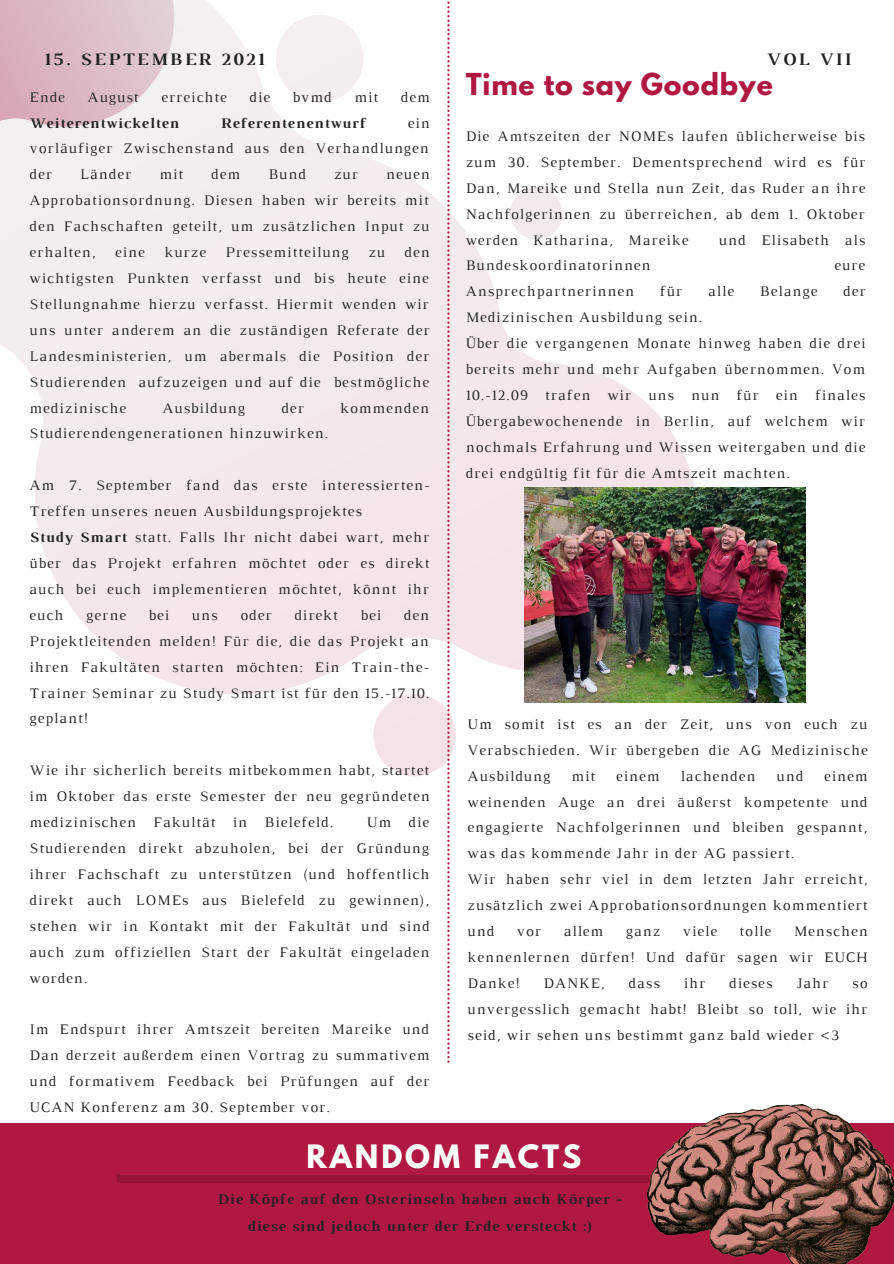
<style>
.page{position:relative;width:894px;height:1264px;background:#fff}
.page>*{position:absolute;margin:0;border:0;box-sizing:border-box;transform-origin:0 0}
.t1{font:700 28.5px "League Spartan";letter-spacing:.1em;color:#fffff9}
.t2{font:700 26.85px "League Spartan";letter-spacing:.03em;color:#b01841}
.t3{font:700 17.85px "Luthier";letter-spacing:.14em;color:#222}
.t4{font:700 15.15px "Luthier";letter-spacing:.07em;color:#222}
.t5{font:14.85px/26px "Luthier";letter-spacing:.07em;color:#222;text-align:justify}
.t6{font:700 14.85px "Luthier";letter-spacing:.07em;color:#222}
.s1{font-weight:700}
</style>
<div class="page">
<svg style="left:0;top:239px;width:756px;height:464px;fill:#f4ebed"></svg>
<svg style="left:501px;top:187px;width:70px;height:62px"></svg>
<svg style="left:0;top:0;width:260px;height:242px;fill:#f4eef0"></svg>
<div style="left:0;top:1123px;width:893px;height:140px;background:#b01841"></div>
<div style="left:117px;top:1175px;width:687px;height:7px;background:#961437"></div>
<svg style="left:260px;top:1px;width:210px;height:1061px"></svg>
<img style="left:647px;top:1104px;width:246px;height:159px">
<img style="left:524px;top:487px;width:281px;height:215px">
<p class="t3" style="left:44px;top:53px;width:221px">15. SEPTEMBER 2021</p>
<p class="t3" style="left:766px;top:53px;width:86px">VOL VII</p>
<p class="t5" style="left:30px;top:85px;width:37px">Ende</p>
<p class="t5" style="left:88px;top:85px;width:52px">August</p>
<p class="t5" style="left:161px;top:85px;width:67px">erreichte</p>
<p class="t5" style="left:249px;top:85px;width:22px">die</p>
<p class="t5" style="left:293px;top:85px;width:40px">bvmd</p>
<p class="t5" style="left:354px;top:85px;width:25px">mit</p>
<p class="t5" style="left:401px;top:85px;width:30px">dem</p>
<p class="t6" style="left:30px;top:117px;width:151px">Weiterentwickelten</p>
<p class="t6" style="left:221px;top:117px;width:146px">Referentenentwurf</p>
<p class="t5" style="left:30px;top:111px;width:401px;text-indent:378px">ein vorläufiger Zwischenstand aus den Verhandlungen der</p>
<p class="t5" style="left:80px;top:163px;width:52px">Länder</p>
<p class="t5" style="left:159px;top:163px;width:25px">mit</p>
<p class="t5" style="left:211px;top:163px;width:30px">dem</p>
<p class="t5" style="left:268px;top:163px;width:39px">Bund</p>
<p class="t5" style="left:334px;top:163px;width:25px">zur</p>
<p class="t5" style="left:30px;top:163px;width:401px;text-indent:356px">neuen Approbationsordnung. Diesen haben wir bereits mit den Fachschaften geteilt, um zusätzlichen Input zu erhalten,</p>
<p class="t5" style="left:115px;top:240px;width:31px">eine</p>
<p class="t5" style="left:164px;top:240px;width:43px">kurze</p>
<p class="t5" style="left:225px;top:240px;width:125px">Pressemitteilung</p>
<p class="t5" style="left:368px;top:240px;width:18px">zu</p>
<p class="t5" style="left:30px;top:240px;width:401px;text-indent:375px">den wichtigsten Punkten verfasst und bis heute eine Stellungnahme hierzu verfasst. Hiermit wenden wir uns unter anderem an die zuständigen Referate der Landesministerien, um abermals die Position der Studierenden aufzuzeigen und auf die bestmögliche medizinische</p>
<p class="t5" style="left:162px;top:396px;width:84px">Ausbildung</p>
<p class="t5" style="left:281px;top:396px;width:24px">der</p>
<p class="t5" style="left:340px;top:396px;width:90px">kommenden</p>
<p class="t5" style="left:30px;top:422px;width:300px">Studierendengenerationen hinzuwirken.</p>
<p class="t5" style="left:30px;top:473px;width:401px">Am 7. September fand das erste interessierten-<br>Treffen unseres neuen Ausbildungsprojektes</p>
<p class="t5" style="left:30px;top:525px;width:401px"><span class="s1">Study Smart</span> statt. Falls Ihr nicht dabei wart, mehr über das Projekt erfahren möchtet oder es direkt auch bei euch implementieren möchtet, könnt ihr euch</p>
<p class="t5" style="left:86px;top:603px;width:41px">gerne</p>
<p class="t5" style="left:149px;top:603px;width:22px">bei</p>
<p class="t5" style="left:192px;top:603px;width:27px">uns</p>
<p class="t5" style="left:240px;top:603px;width:33px">oder</p>
<p class="t5" style="left:294px;top:603px;width:45px">direkt</p>
<p class="t5" style="left:360px;top:603px;width:22px">bei</p>
<p class="t5" style="left:30px;top:603px;width:401px;text-indent:374px">den Projektleitenden melden! Für die, die das Projekt an ihren Fakultäten starten möchten: Ein Train-the-Trainer Seminar zu Study Smart ist für den 15.-17.10. geplant!</p>
<p class="t5" style="left:30px;top:758px;width:401px">Wie ihr sicherlich bereits mitbekommen habt, startet im Oktober das erste Semester der neu gegründeten medizinischen Fakultät in Bielefeld.</p>
<p class="t5" style="left:30px;top:810px;width:401px;text-indent:337px">Um die Studierenden direkt abzuholen, bei der Gründung ihrer Fachschaft zu unterstützen (und hoffentlich direkt auch LOMEs aus Bielefeld zu gewinnen), stehen wir in Kontakt mit der Fakultät und sind auch zum offiziellen Start der Fakultät eingeladen worden.</p>
<p class="t5" style="left:30px;top:1017px;width:401px">Im Endspurt ihrer Amtszeit bereiten Mareike und Dan derzeit außerdem einen Vortrag zu summativem und formativem Feedback bei Prüfungen auf der UCAN Konferenz am 30. September vor.</p>
<p class="t2" style="left:465px;top:71px;width:308px">Time to say Goodbye</p>
<p class="t5" style="left:465px;top:124px;width:401px">Die Amtszeiten der NOMEs laufen üblicherweise bis zum 30. September. Dementsprechend wird es für Dan, Mareike und Stella nun Zeit, das Ruder an ihre Nachfolgerinnen zu überreichen, ab dem 1. Oktober werden Katharina, Mareike</p>
<p class="t5" style="left:718px;top:228px;width:148px">und Elisabeth als</p>
<p class="t5" style="left:465px;top:254px;width:186px">Bundeskoordinatorinnen</p>
<p class="t5" style="left:834px;top:254px;width:32px">eure</p>
<p class="t5" style="left:465px;top:280px;width:170px">Ansprechpartnerinnen</p>
<p class="t5" style="left:659px;top:280px;width:24px">für</p>
<p class="t5" style="left:708px;top:280px;width:27px">alle</p>
<p class="t5" style="left:759px;top:280px;width:59px">Belange</p>
<p class="t5" style="left:843px;top:280px;width:24px">der</p>
<p class="t5" style="left:465px;top:305px;width:238px">Medizinischen Ausbildung sein.</p>
<p class="t5" style="left:465px;top:331px;width:401px">Über die vergangenen Monate hinweg haben die drei bereits mehr und mehr Aufgaben übernommen. Vom 10.-12.09 trafen wir uns nun für ein finales Übergabewochenende in Berlin, auf welchem wir nochmals Erfahrung und Wissen weitergaben und die drei endgültig fit für die Amtszeit machten.</p>
<p class="t5" style="left:467px;top:712px;width:401px">Um somit ist es an der Zeit, uns von euch zu Verabschieden. Wir übergeben die AG Medizinische Ausbildung</p>
<p class="t5" style="left:571px;top:764px;width:25px">mit</p>
<p class="t5" style="left:616px;top:764px;width:45px">einem</p>
<p class="t5" style="left:680px;top:764px;width:76px">lachenden</p>
<p class="t5" style="left:776px;top:764px;width:28px">und</p>
<p class="t5" style="left:467px;top:764px;width:401px;text-indent:356px">einem weinenden Auge an drei äußerst kompetente und engagierte Nachfolgerinnen und bleiben gespannt, was das kommende Jahr in der AG passiert.</p>
<p class="t5" style="left:467px;top:867px;width:401px">Wir haben sehr viel in dem letzten Jahr erreicht, zusätzlich zwei Approbationsordnungen kommentiert und</p>
<p class="t5" style="left:516px;top:919px;width:26px">vor</p>
<p class="t5" style="left:563px;top:919px;width:41px">allem</p>
<p class="t5" style="left:625px;top:919px;width:36px">ganz</p>
<p class="t5" style="left:682px;top:919px;width:36px">viele</p>
<p class="t5" style="left:739px;top:919px;width:33px">tolle</p>
<p class="t5" style="left:467px;top:919px;width:401px;text-indent:326px">Menschen kennenlernen dürfen! Und dafür sagen wir EUCH Danke!</p>
<p class="t5" style="left:543px;top:971px;width:63px">DANKE,</p>
<p class="t5" style="left:628px;top:971px;width:33px">dass</p>
<p class="t5" style="left:683px;top:971px;width:23px">ihr</p>
<p class="t5" style="left:729px;top:971px;width:45px">dieses</p>
<p class="t5" style="left:796px;top:971px;width:33px">Jahr</p>
<p class="t5" style="left:467px;top:971px;width:401px;text-indent:384px">so unvergesslich gemacht habt! Bleibt so toll, wie ihr seid, wir sehen uns bestimmt ganz bald wieder &lt;3</p>
<p class="t1" style="left:306px;top:1142px;width:276px">RANDOM FACTS</p>
<p class="t4" style="left:217px;top:1193px;width:405px">Die Köpfe auf den Osterinseln haben auch Körper -</p>
<p class="t4" style="left:247px;top:1220px;width:346px">diese sind jedoch unter der Erde versteckt :)</p>
</div>
